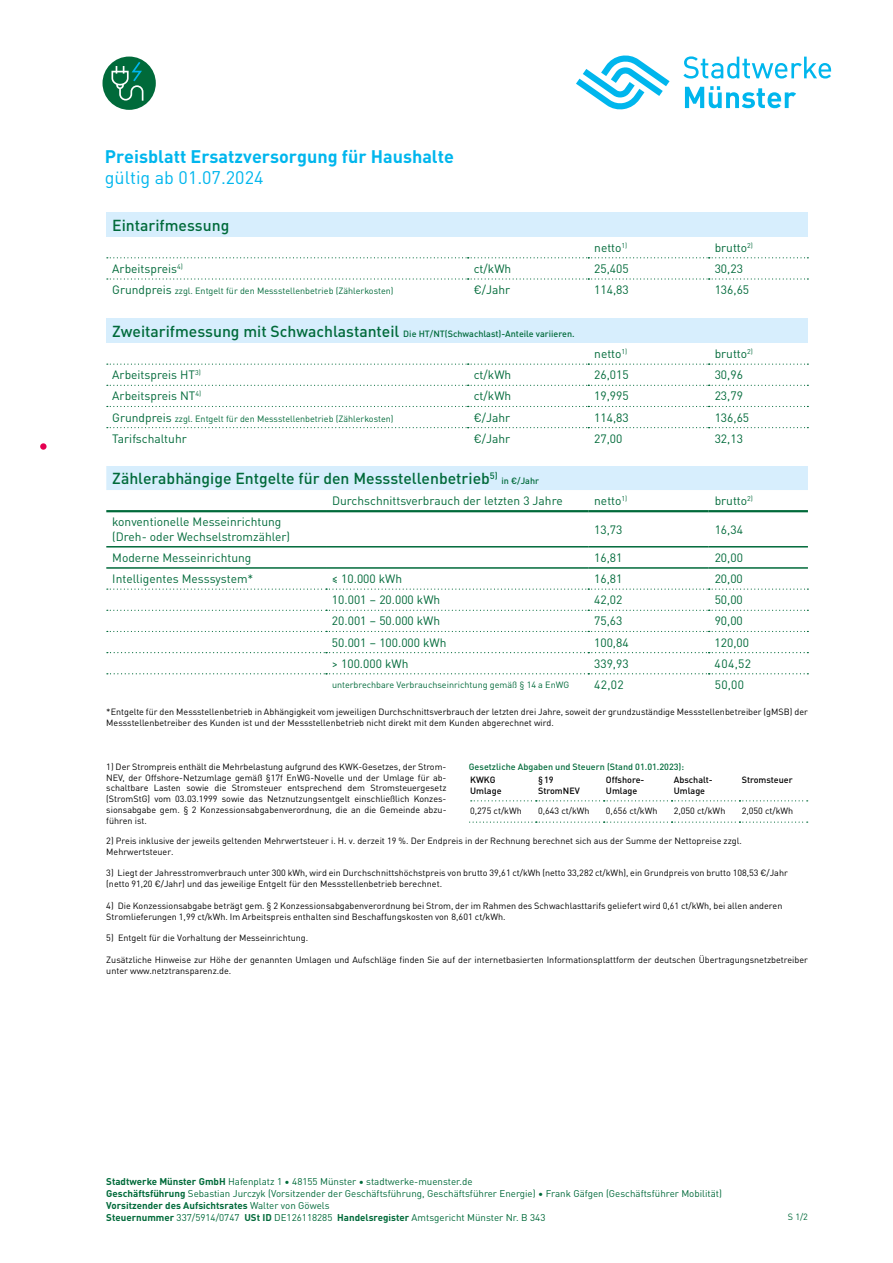
<style>
.page{position:relative;width:893px;height:1263px;background:#fff}
.page>*{position:absolute;margin:0;border:0;box-sizing:border-box;transform-origin:0 0}
.t1{font:700 18px "DIN Pro";color:#00b6ed}
.t2{font:18px "DIN Pro";color:#00b6ed}
.t3{font:500 15.75px "DIN Pro";color:#006a3a}
.t4{font:12px/14.4px "DIN Pro";color:#006a3a}
.t5{font:9.75px/12px "DIN Pro";color:#006a3a}
.t6{font:9px/10.8px "DIN Pro";color:#000}
.t7{font:9px "DIN Pro";color:#006a3a}
.t8{font:500 9px "DIN Pro";color:#006a3a}
.t9{font:500 9px/10.8px "DIN Pro";color:#000}
.s1{font-size:12px}
.s2{font-size:15.75px}
.s3{font-weight:700}
</style>
<div class="page">
<svg style="left:40px;top:443px;width:7px;height:7px"></svg>
<div style="left:106px;top:213px;width:702px;height:24px;background:#d7eefd"></div>
<svg style="left:107px;top:257px;width:701px;height:1px"></svg>
<svg style="left:107px;top:278px;width:701px;height:2px"></svg>
<div style="left:106px;top:319px;width:702px;height:24px;background:#d7eefd"></div>
<svg style="left:107px;top:427px;width:701px;height:1px"></svg>
<svg style="left:107px;top:364px;width:701px;height:1px"></svg>
<svg style="left:107px;top:385px;width:701px;height:1px"></svg>
<svg style="left:107px;top:406px;width:701px;height:1px"></svg>
<svg style="left:471px;top:800px;width:337px;height:1px"></svg>
<svg style="left:469px;top:821px;width:339px;height:2px"></svg>
<div style="left:106px;top:466px;width:702px;height:24px;background:#d7eefd"></div>
<svg style="left:107px;top:652px;width:701px;height:1px"></svg>
<svg style="left:107px;top:673px;width:701px;height:1px"></svg>
<hr style="left:106px;top:510px;width:220px;height:2px;background:#006a3a">
<hr style="left:326px;top:510px;width:262px;height:2px;background:#006a3a">
<hr style="left:588px;top:510px;width:121px;height:2px;background:#006a3a">
<hr style="left:709px;top:510px;width:99px;height:2px;background:#006a3a">
<hr style="left:106px;top:546px;width:220px;height:1px;background:#006a3a">
<hr style="left:326px;top:546px;width:262px;height:1px;background:#006a3a">
<hr style="left:588px;top:546px;width:121px;height:1px;background:#006a3a">
<hr style="left:709px;top:546px;width:99px;height:1px;background:#006a3a">
<hr style="left:106px;top:567px;width:220px;height:2px;background:#006a3a">
<hr style="left:326px;top:567px;width:262px;height:2px;background:#006a3a">
<hr style="left:588px;top:567px;width:121px;height:2px;background:#006a3a">
<hr style="left:709px;top:567px;width:99px;height:2px;background:#006a3a">
<svg style="left:107px;top:588px;width:701px;height:2px"></svg>
<svg style="left:107px;top:631px;width:701px;height:1px"></svg>
<svg style="left:107px;top:610px;width:701px;height:1px"></svg>
<svg style="left:683px;top:56px;width:148px;height:23px"></svg>
<svg style="left:685px;top:86px;width:111px;height:22px"></svg>
<svg style="left:576px;top:55px;width:94px;height:55px"></svg>
<div style="left:103px;top:57px;width:53px;height:53px;background:#006a3a;border-radius:50%"></div>
<svg style="left:111px;top:62px;width:32px;height:39px"></svg>
<h1 class="t1" style="left:105px;top:142px;width:351px">Preisblatt Ersatzversorgung für Haushalte</h1>
<h1 class="t2" style="left:105px;top:163px;width:160px">gültig ab 01.07.2024</h1>
<h2 class="t3" style="left:112px;top:213px;width:119px">Eintarifmessung</h2>
<h3 class="t4" style="left:594px;top:239px;width:35px">netto<sup>1)</sup></h3>
<h3 class="t4" style="left:715px;top:239px;width:40px">brutto<sup>2)</sup></h3>
<h3 class="t4" style="left:112px;top:261px;width:72px">Arbeitspreis<sup>4)</sup></h3>
<h3 class="t4" style="left:474px;top:261px;width:39px">ct/kWh</h3>
<h3 class="t4" style="left:594px;top:260px;width:36px">25,405</h3>
<h3 class="t4" style="left:715px;top:260px;width:30px">30,23</h3>
<p class="t7" style="left:112px;top:284px;width:283px"><span class="s1">Grundpreis</span> zzgl. Entgelt für den Messstellenbetrieb (Zählerkosten)</p>
<h3 class="t4" style="left:474px;top:282px;width:38px">€/Jahr</h3>
<h3 class="t4" style="left:594px;top:282px;width:36px">114,83</h3>
<h3 class="t4" style="left:715px;top:282px;width:36px">136,65</h3>
<p class="t8" style="left:112px;top:327px;width:464px"><span class="s2">Zweitarifmessung mit Schwachlastanteil</span> Die HT/NT(Schwachlast)-Anteile variieren.</p>
<h3 class="t4" style="left:594px;top:346px;width:35px">netto<sup>1)</sup></h3>
<h3 class="t4" style="left:715px;top:346px;width:40px">brutto<sup>2)</sup></h3>
<h3 class="t4" style="left:112px;top:367px;width:90px">Arbeitspreis HT<sup>3)</sup></h3>
<h3 class="t4" style="left:474px;top:367px;width:39px">ct/kWh</h3>
<h3 class="t4" style="left:594px;top:367px;width:36px">26,015</h3>
<h3 class="t4" style="left:715px;top:366px;width:30px">30,96</h3>
<h3 class="t4" style="left:112px;top:388px;width:90px">Arbeitspreis NT<sup>4)</sup></h3>
<h3 class="t4" style="left:474px;top:388px;width:39px">ct/kWh</h3>
<h3 class="t4" style="left:594px;top:388px;width:36px">19,995</h3>
<h3 class="t4" style="left:715px;top:388px;width:30px">23,79</h3>
<p class="t7" style="left:112px;top:411px;width:283px"><span class="s1">Grundpreis</span> zzgl. Entgelt für den Messstellenbetrieb (Zählerkosten)</p>
<h3 class="t4" style="left:474px;top:409px;width:38px">€/Jahr</h3>
<h3 class="t4" style="left:594px;top:409px;width:36px">114,83</h3>
<h3 class="t4" style="left:715px;top:409px;width:36px">136,65</h3>
<h3 class="t4" style="left:112px;top:430px;width:76px">Tarifschaltuhr</h3>
<h3 class="t4" style="left:474px;top:430px;width:38px">€/Jahr</h3>
<h3 class="t4" style="left:594px;top:430px;width:30px">27,00</h3>
<h3 class="t4" style="left:715px;top:430px;width:30px">32,13</h3>
<h2 class="t3" style="left:112px;top:466px;width:387px">Zählerabhängige Entgelte für den Messstellenbetrieb<sup>5)</sup></h2>
<p class="t8" style="left:501px;top:474px;width:39px">in €/Jahr</p>
<h3 class="t4" style="left:332px;top:493px;width:232px">Durchschnittsverbrauch der letzten 3 Jahre</h3>
<h3 class="t4" style="left:594px;top:493px;width:35px">netto<sup>1)</sup></h3>
<h3 class="t4" style="left:715px;top:493px;width:40px">brutto<sup>2)</sup></h3>
<h3 class="t4" style="left:112px;top:514px;width:179px">konventionelle Messeinrichtung (Dreh- oder Wechselstromzähler)</h3>
<h3 class="t4" style="left:594px;top:521px;width:30px">13,73</h3>
<h3 class="t4" style="left:715px;top:521px;width:30px">16,34</h3>
<h3 class="t4" style="left:112px;top:550px;width:141px">Moderne Messeinrichtung</h3>
<h3 class="t4" style="left:594px;top:550px;width:30px">16,81</h3>
<h3 class="t4" style="left:715px;top:550px;width:30px">20,00</h3>
<h3 class="t4" style="left:112px;top:571px;width:143px">Intelligentes Messsystem*</h3>
<h3 class="t4" style="left:332px;top:571px;width:72px">≤ 10.000 kWh</h3>
<h3 class="t4" style="left:594px;top:571px;width:30px">16,81</h3>
<h3 class="t4" style="left:715px;top:571px;width:30px">20,00</h3>
<h3 class="t4" style="left:332px;top:592px;width:110px">10.001 – 20.000 kWh</h3>
<h3 class="t4" style="left:594px;top:592px;width:30px">42,02</h3>
<h3 class="t4" style="left:715px;top:592px;width:30px">50,00</h3>
<h3 class="t4" style="left:332px;top:613px;width:110px">20.001 – 50.000 kWh</h3>
<h3 class="t4" style="left:594px;top:613px;width:30px">75,63</h3>
<h3 class="t4" style="left:715px;top:613px;width:30px">90,00</h3>
<h3 class="t4" style="left:332px;top:634px;width:116px">50.001 – 100.000 kWh</h3>
<h3 class="t4" style="left:594px;top:634px;width:36px">100,84</h3>
<h3 class="t4" style="left:715px;top:634px;width:36px">120,00</h3>
<h3 class="t4" style="left:332px;top:655px;width:78px">&gt; 100.000 kWh</h3>
<h3 class="t4" style="left:594px;top:655px;width:36px">339,93</h3>
<h3 class="t4" style="left:715px;top:655px;width:38px">404,52</h3>
<p class="t7" style="left:332px;top:678px;width:239px">unterbrechbare Verbrauchseinrichtung gemäß § 14 a EnWG</p>
<h3 class="t4" style="left:594px;top:677px;width:31px">42,02</h3>
<h3 class="t4" style="left:715px;top:677px;width:31px">50,00</h3>
<p class="t6" style="left:106px;top:706px;width:703px">*Entgelte für den Messstellenbetrieb in Abhängigkeit vom jeweiligen Durchschnittsverbrauch der letzten drei Jahre, soweit der grundzuständige Messstellenbetreiber (gMSB) der<br>Messstellenbetreiber des Kunden ist und der Messstellenbetrieb nicht direkt mit dem Kunden abgerechnet wird.</p>
<p class="t6" style="left:106px;top:761px;width:342px;text-align:justify">1) Der Strompreis enthält die Mehrbelastung aufgrund des KWK-Gesetzes, der Strom-NEV, der Offshore-Netzumlage gemäß §17f EnWG-Novelle und der Umlage für ab&shy;schaltbare Lasten sowie die Stromsteuer entsprechend dem Stromsteuergesetz (StromStG) vom 03.03.1999 sowie das Netznutzungsentgelt einschließlich Konzes&shy;sionsabgabe gem. § 2 Konzessionsabgabenverordnung, die an die Gemeinde abzu&shy;führen ist.</p>
<p class="t8" style="left:469px;top:760px;width:217px">Gesetzliche Abgaben und Steuern (Stand 01.01.2023):</p>
<p class="t9" style="left:470px;top:774px;width:33px">KWKG<br>Umlage</p>
<p class="t9" style="left:538px;top:774px;width:43px">§19<br>StromNEV</p>
<p class="t9" style="left:606px;top:774px;width:40px">Offshore-<br>Umlage</p>
<p class="t9" style="left:674px;top:774px;width:40px">Abschalt-<br>Umlage</p>
<p class="t9" style="left:742px;top:774px;width:53px">Stromsteuer</p>
<p class="t6" style="left:470px;top:805px;width:53px">0,275 ct/kWh</p>
<p class="t6" style="left:538px;top:805px;width:53px">0,643 ct/kWh</p>
<p class="t6" style="left:606px;top:805px;width:53px">0,656 ct/kWh</p>
<p class="t6" style="left:674px;top:805px;width:53px">2,050 ct/kWh</p>
<p class="t6" style="left:742px;top:805px;width:53px">2,050 ct/kWh</p>
<p class="t6" style="left:106px;top:835px;width:637px">2) Preis inklusive der jeweils geltenden Mehrwertsteuer i. H. v. derzeit 19 %. Der Endpreis in der Rechnung berechnet sich aus der Summe der Nettopreise zzgl.<br>Mehrwertsteuer.</p>
<p class="t6" style="left:106px;top:867px;width:683px">3) Liegt der Jahresstromverbrauch unter 300 kWh, wird ein Durchschnittshöchstpreis von brutto 39,61 ct/kWh (netto 33,282 ct/kWh), ein Grundpreis von brutto 108,53 €/Jahr (netto 91,20 €/Jahr) und das jeweilige Entgelt für den Messstellenbetrieb berechnet.</p>
<p class="t6" style="left:106px;top:899px;width:678px">4) Die Konzessionsabgabe beträgt gem. § 2 Konzessionsabgabenverordnung bei Strom, der im Rahmen des Schwachlasttarifs geliefert wird 0,61 ct/kWh, bei allen anderen<br>Stromlieferungen 1,99 ct/kWh. Im Arbeitspreis enthalten sind Beschaffungskosten von 8,601 ct/kWh.</p>
<p class="t6" style="left:106px;top:932px;width:203px">5) Entgelt für die Vorhaltung der Messeinrichtung.</p>
<p class="t6" style="left:106px;top:953px;width:703px">Zusätzliche Hinweise zur Höhe der genannten Umlagen und Aufschläge finden Sie auf der internetbasierten Informationsplattform der deutschen Übertragungsnetzbetreiber unter www.netztransparenz.de.</p>
<p class="t5" style="left:106px;top:1175px;width:617px"><span class="s3">Stadtwerke Münster GmbH</span> Hafenplatz 1 • 48155 Münster • stadtwerke-muenster.de<br><span class="s3">Geschäftsführung</span> Sebastian Jurczyk (Vorsitzender der Geschäftsführung, Geschäftsführer Energie) • Frank Gäfgen (Geschäftsführer Mobilität)<br><span class="s3">Vorsitzender des Aufsichtsrates</span> Walter von Göwels<br><span class="s3">Steuernummer</span> 337/5914/0747 <span class="s3">USt ID</span> DE126118285 <span class="s3">Handelsregister</span> Amtsgericht Münster Nr. B 343</p>
<p class="t7" style="left:788px;top:1210px;width:22px">S 1/2</p>
</div>
